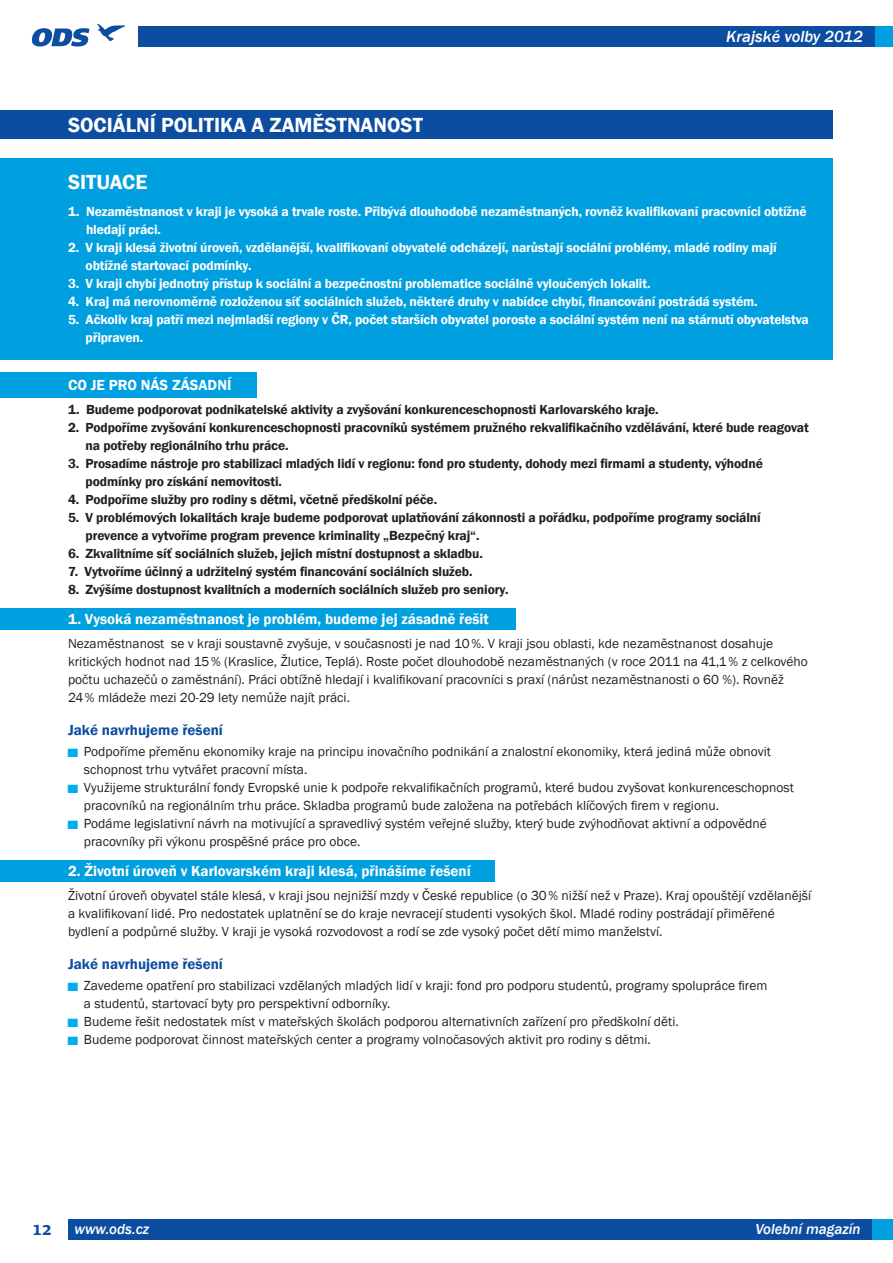
<style>
.page{position:relative;width:893px;height:1263px;background:#fff}
.page>*{position:absolute;margin:0;border:0;box-sizing:border-box;transform-origin:0 0}
.t1{font:600 21px "Franklin Gothic";color:#fff}
.t2{font:500 18px "Fedra Serif A Pro";color:#0d4da1}
.t3{font:italic 500 16.5px "Franklin Gothic";color:#fff}
.t4{font:600 15px "Franklin Gothic";color:#fff}
.t5{font:600 15px "Franklin Gothic";color:#0d4da1}
.t6{font:italic 500 15px "Franklin Gothic";color:#fff}
.t7{font:13.5px/18px "Franklin Gothic";color:#231f20}
.t8{font:600 13.5px/18px "Franklin Gothic";letter-spacing:-.01em;color:#231f20}
.t9{font:600 13.5px/18px "Franklin Gothic";letter-spacing:-.01em;color:#fff}
.s1{color:#00aeef}
</style>
<div class="page">
<div style="left:0;top:158px;width:832px;height:202px;background:#009fdf"></div>
<div style="left:0;top:110px;width:832px;height:29px;background:#0d4da1"></div>
<div style="left:0;top:372px;width:257px;height:26px;background:#009fdf"></div>
<div style="left:0;top:609px;width:516px;height:21px;background:#009fdf"></div>
<div style="left:0;top:860px;width:495px;height:22px;background:#009fdf"></div>
<svg style="left:31px;top:24px;width:94px;height:23px"></svg>
<div style="left:68px;top:1219px;width:812px;height:21px;background:#0d4da1"></div>
<div style="left:873px;top:1219px;width:20px;height:21px;background:#009fdf"></div>
<div style="left:138px;top:27px;width:753px;height:20px;background:#0d4da1"></div>
<div style="left:875px;top:27px;width:18px;height:20px;background:#009fdf"></div>
<h1 class="t1" style="left:68px;top:113px;width:356px">SOCIÁLNÍ POLITIKA A ZAMĚSTNANOST</h1>
<p class="t3" style="left:726px;top:26px;width:138px">Krajské volby 2012</p>
<h1 class="t1" style="left:68px;top:170px;width:81px">SITUACE</h1>
<p class="t9" style="left:86px;top:202px;width:722px;text-indent:-18px">1. Nezaměstnanost v kraji je vysoká a trvale roste. Přibývá dlouhodobě nezaměstnaných, rovněž kvalifikovaní pracovníci obtížně hledají práci.</p>
<p class="t9" style="left:86px;top:238px;width:693px;text-indent:-18px">2. V kraji klesá životní úroveň, vzdělanější, kvalifikovaní obyvatelé odcházejí, narůstají sociální problémy, mladé rodiny mají obtížné startovací podmínky.</p>
<p class="t9" style="left:68px;top:274px;width:584px">3. V kraji chybí jednotný přístup k sociální a bezpečnostní problematice sociálně vyloučených lokalit.</p>
<p class="t9" style="left:68px;top:292px;width:691px">4. Kraj má nerovnoměrně rozloženou síť sociálních služeb, některé druhy v nabídce chybí, financování postrádá systém.</p>
<p class="t9" style="left:86px;top:310px;width:725px;text-indent:-18px">5. Ačkoliv kraj patří mezi nejmladší regiony v ČR, počet starších obyvatel poroste a sociální systém není na stárnutí obyvatelstva připraven.</p>
<p class="t4" style="left:68px;top:376px;width:165px">CO JE PRO NÁS ZÁSADNÍ</p>
<p class="t8" style="left:68px;top:400px;width:592px">1. Budeme podporovat podnikatelské aktivity a zvyšování konkurenceschopnosti Karlovarského kraje.</p>
<p class="t8" style="left:86px;top:418px;width:725px;text-indent:-18px">2. Podpoříme zvyšování konkurenceschopnosti pracovníků systémem pružného rekvalifikačního vzdělávání, které bude reagovat na potřeby regionálního trhu práce.</p>
<p class="t8" style="left:86px;top:454px;width:679px;text-indent:-18px">3. Prosadíme nástroje pro stabilizaci mladých lidí v regionu: fond pro studenty, dohody mezi firmami a studenty, výhodné podmínky pro získání nemovitosti.</p>
<p class="t8" style="left:68px;top:490px;width:371px">4. Podpoříme služby pro rodiny s dětmi, včetně předškolní péče.</p>
<p class="t8" style="left:86px;top:508px;width:677px;text-indent:-18px">5. V problémových lokalitách kraje budeme podporovat uplatňování zákonnosti a pořádku, podpoříme programy sociální prevence a vytvoříme program prevence kriminality „Bezpečný kraj“.</p>
<p class="t8" style="left:68px;top:544px;width:416px">6. Zkvalitníme síť sociálních služeb, jejich místní dostupnost a skladbu.</p>
<p class="t8" style="left:68px;top:562px;width:406px">7. Vytvoříme účinný a udržitelný systém financování sociálních služeb.</p>
<p class="t8" style="left:68px;top:580px;width:442px">8. Zvýšíme dostupnost kvalitních a moderních sociálních služeb pro seniory.</p>
<p class="t4" style="left:68px;top:610px;width:422px">1. Vysoká nezaměstnanost je problém, budeme jej zásadně řešit</p>
<p class="t7" style="left:68px;top:634px;width:741px">Nezaměstnanost se v kraji soustavně zvyšuje, v současnosti je nad 10 %. V kraji jsou oblasti, kde nezaměstnanost dosahuje kritických hodnot nad 15 % (Kraslice, Žlutice, Teplá). Roste počet dlouhodobě nezaměstnaných (v roce 2011 na 41,1 % z celkového počtu uchazečů o zaměstnání). Práci obtížně hledají i kvalifikovaní pracovníci s praxí (nárůst nezaměstnanosti o 60 %). Rovněž<br>24 % mládeže mezi 20-29 lety nemůže najít práci.</p>
<p class="t5" style="left:68px;top:721px;width:156px">Jaké navrhujeme řešení</p>
<p class="t7" style="left:68px;top:742px;width:704px"><span class="s1">▀</span> Podpoříme přeměnu ekonomiky kraje na principu inovačního podnikání a znalostní ekonomiky, která jediná může obnovit</p>
<p class="t7" style="left:84px;top:760px;width:225px">schopnost trhu vytvářet pracovní místa.</p>
<p class="t7" style="left:68px;top:778px;width:727px"><span class="s1">▀</span> Využijeme strukturální fondy Evropské unie k podpoře rekvalifikačních programů, které budou zvyšovat konkurenceschopnost</p>
<p class="t7" style="left:84px;top:796px;width:637px">pracovníků na regionálním trhu práce. Skladba programů bude založena na potřebách klíčových firem v regionu.</p>
<p class="t7" style="left:68px;top:814px;width:700px"><span class="s1">▀</span> Podáme legislativní návrh na motivující a spravedlivý systém veřejné služby, který bude zvýhodňovat aktivní a odpovědné</p>
<p class="t7" style="left:84px;top:832px;width:278px">pracovníky při výkonu prospěšné práce pro obce.</p>
<p class="t4" style="left:68px;top:862px;width:404px">2. Životní úroveň v Karlovarském kraji klesá, přinášíme řešení</p>
<p class="t7" style="left:68px;top:886px;width:745px">Životní úroveň obyvatel stále klesá, v kraji jsou nejnižší mzdy v České republice (o 30 % nižší než v Praze). Kraj opouštějí vzdělanější a kvalifikovaní lidé. Pro nedostatek uplatnění se do kraje nevracejí studenti vysokých škol. Mladé rodiny postrádají přiměřené bydlení a podpůrné služby. V kraji je vysoká rozvodovost a rodí se zde vysoký počet dětí mimo manželství.</p>
<p class="t5" style="left:68px;top:955px;width:156px">Jaké navrhujeme řešení</p>
<p class="t7" style="left:68px;top:976px;width:701px"><span class="s1">▀</span> Zavedeme opatření pro stabilizaci vzdělaných mladých lidí v kraji: fond pro podporu studentů, programy spolupráce firem</p>
<p class="t7" style="left:84px;top:994px;width:308px">a studentů, startovací byty pro perspektivní odborníky.</p>
<p class="t7" style="left:68px;top:1012px;width:612px"><span class="s1">▀</span> Budeme řešit nedostatek míst v mateřských školách podporou alternativních zařízení pro předškolní děti.</p>
<p class="t7" style="left:68px;top:1030px;width:584px"><span class="s1">▀</span> Budeme podporovat činnost mateřských center a programy volnočasových aktivit pro rodiny s dětmi.</p>
<h2 class="t2" style="left:33px;top:1218px;width:20px">12</h2>
<p class="t6" style="left:75px;top:1220px;width:76px">www.ods.cz</p>
<p class="t6" style="left:755px;top:1220px;width:107px">Volební magazín</p>
</div>
